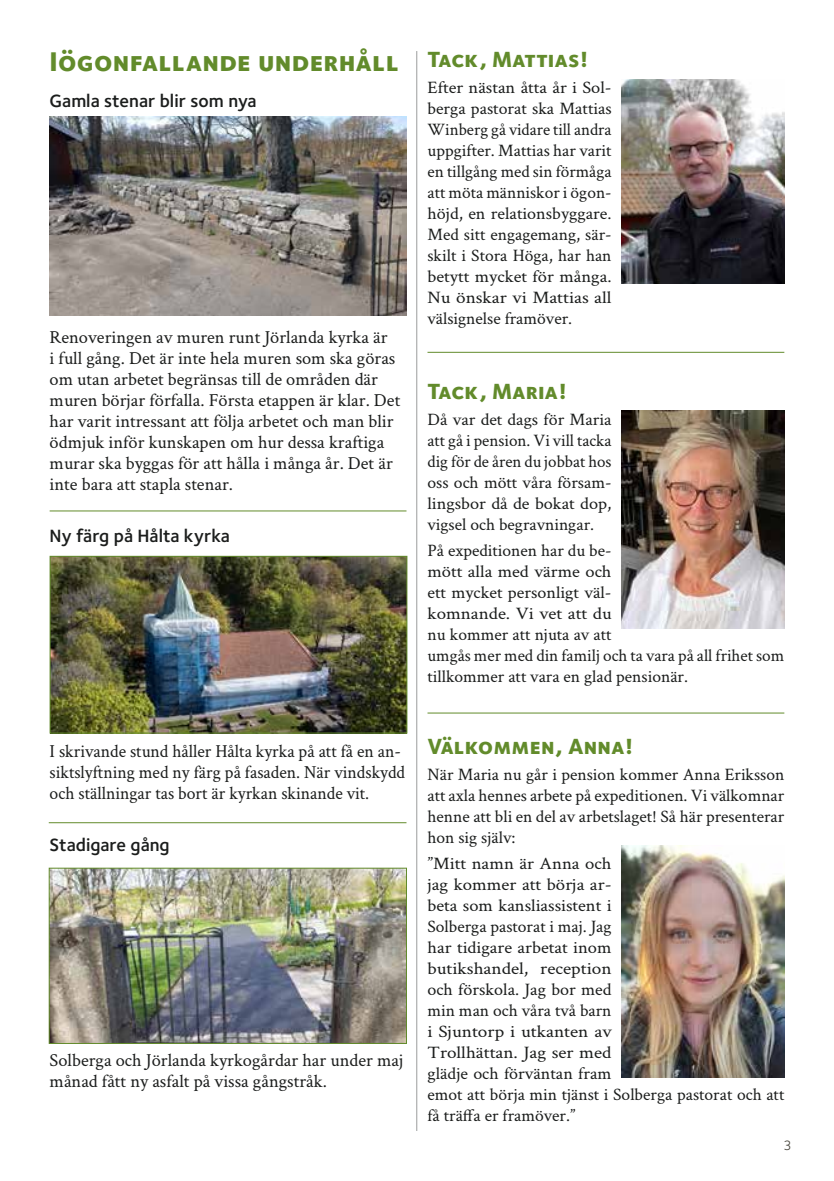
<style>
.page{position:relative;width:834px;height:1181px;background:#fff}
.page>*{position:absolute;margin:0;border:0;box-sizing:border-box;transform-origin:0 0}
.t1{font:800 28px "Foundry Sterling OT3";letter-spacing:.01em;color:#628b2b}
.t2{font:800 22.75px "Foundry Sterling OT3";letter-spacing:.01em;color:#628b2b}
.t3{font:18.38px/21px "Crimson Svk";color:#1b1d1c}
.t4{font:18.38px/21px "Crimson Svk";color:#1b1d1c;scale:.96 1}
.t5{font:600 18.38px "Foundry Sterling OT3";color:#1b1d1c}
.t6{font:17.5px/21px "Crimson Svk";color:#1b1d1c;text-align:justify}
.t7{font:17.5px/21px "Crimson Svk";color:#1b1d1c;scale:1.07 1}
.t8{font:17.5px/21px "Crimson Svk";color:#1b1d1c;text-align:justify;scale:1.05 1}
.t9{font:14px "Foundry Sterling OT3";color:#45433a}
</style>
<div class="page">
<hr style="left:416px;top:51px;width:1px;height:1080px;background:#9b9d9d">
<img style="left:621px;top:79px;width:163px;height:205px">
<img style="left:621px;top:411px;width:163px;height:217px">
<img style="left:621px;top:845px;width:163px;height:233px">
<img style="left:50px;top:117px;width:356px;height:198px">
<img style="left:52px;top:558px;width:353px;height:173px">
<div style="left:50px;top:556px;width:357px;height:177px;border:1px solid #628b2b"></div>
<img style="left:51px;top:869px;width:354px;height:173px">
<div style="left:49px;top:867px;width:358px;height:177px;border:1px solid #628b2b"></div>
<hr style="left:50px;top:510px;width:356px;height:1px;background:#628b2b">
<hr style="left:49px;top:822px;width:357px;height:1px;background:#628b2b">
<hr style="left:427px;top:352px;width:357px;height:1px;background:#628b2b">
<hr style="left:427px;top:712px;width:357px;height:1px;background:#628b2b">
<h1 class="t1" style="left:50px;top:38px;width:351px">Iögonfallande underhåll</h1>
<p class="t5" style="left:50px;top:86px;width:208px">Gamla stenar blir som nya</p>
<p class="t3" style="left:50px;top:326px;width:352px">Renoveringen av muren runt Jörlanda kyrka är<br>i full gång. Det är inte hela muren som ska göras om utan arbetet begränsas till de områden där muren börjar förfalla. Första etappen är klar. Det har varit intressant att följa arbetet och man blir ödmjuk inför kunskapen om hur dessa kraftiga murar ska byggas för att hålla i många år. Det är inte bara att stapla stenar.</p>
<p class="t5" style="left:50px;top:521px;width:182px">Ny färg på Hålta kyrka</p>
<p class="t4" style="left:50px;top:740px;width:372px">I skrivande stund håller Hålta kyrka på att få en an&shy;siktslyftning med ny färg på fasaden. När vindskydd och ställningar tas bort är kyrkan skinande vit.</p>
<p class="t5" style="left:50px;top:830px;width:122px">Stadigare gång</p>
<p class="t3" style="left:50px;top:1049px;width:355px">Solberga och Jörlanda kyrkogårdar har under maj månad fått ny asfalt på vissa gångstråk.</p>
<h2 class="t2" style="left:427px;top:40px;width:163px">Tack, Mattias!</h2>
<p class="t8" style="left:427px;top:76px;width:177px">Efter nästan åtta år i Sol&shy;berga pastorat ska Mattias Winberg gå vidare till andra uppgifter. Mattias har varit en tillgång med sin förmåga att möta människor i ögon&shy;höjd, en relationsbyggare.<br>Med sitt engagemang, sär&shy;skilt i Stora Höga, har han betytt mycket för många.<br>Nu önskar vi Mattias all välsignelse framöver.</p>
<h2 class="t2" style="left:427px;top:372px;width:141px">Tack, Maria!</h2>
<p class="t6" style="left:427px;top:408px;width:185px">Då var det dags för Maria att gå i pension. Vi vill tacka dig för de åren du jobbat hos oss och mött våra försam&shy;lingsbor då de bokat dop, vigsel och begravningar.</p>
<p class="t6" style="left:427px;top:539px;width:358px;text-align:left">På expeditionen har du be-<br>mött alla med värme och<br>ett mycket personligt väl-<br>komnande. Vi vet att du<br>nu kommer att njuta av att<br>umgås mer med din familj och ta vara på all frihet som tillkommer att vara en glad pensionär.</p>
<h2 class="t2" style="left:427px;top:727px;width:208px">Välkommen, Anna!</h2>
<p class="t6" style="left:427px;top:763px;width:358px">När Maria nu går i pension kommer Anna Eriksson att axla hennes arbete på expeditionen. Vi välkomnar henne att bli en del av arbetslaget! Så här presenterar hon sig själv:</p>
<p class="t7" style="left:427px;top:852px;width:335px">”Mitt namn är Anna och<br>jag kommer att börja ar-<br>beta som kansliassistent i<br>Solberga pastorat i maj. Jag<br>har tidigare arbetat inom<br>butikshandel, reception<br>och förskola. Jag bor med<br>min man och våra två barn<br>i Sjuntorp i utkanten av<br>Trollhättan. Jag ser med<br>glädje och förväntan fram<br>emot att börja min tjänst i Solberga pastorat och att få träffa er framöver.”</p>
<p class="t9" style="left:783px;top:1134px;width:10px">3</p>
</div>
